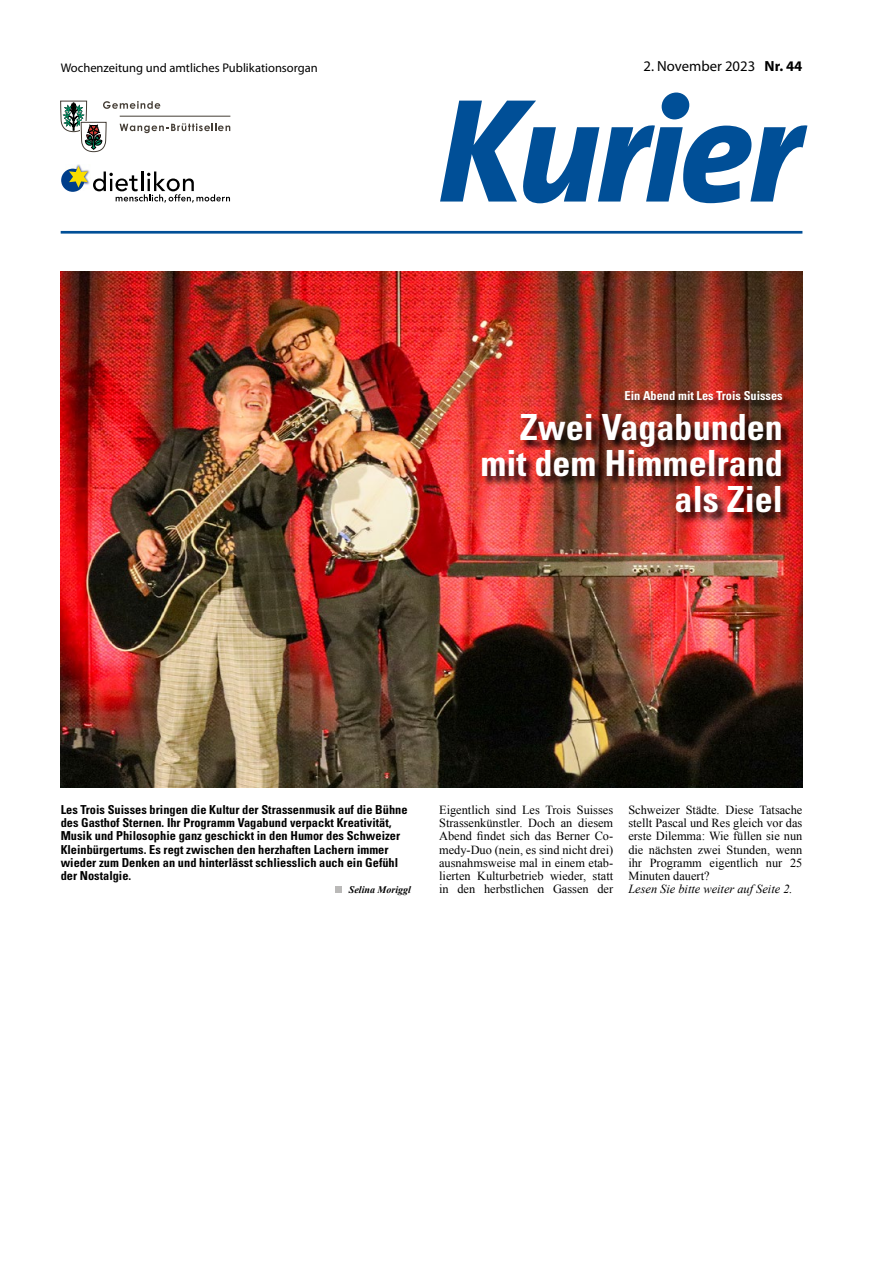
<style>
.page{position:relative;width:893px;height:1263px;background:#fff}
.page>*{position:absolute;margin:0;border:0;box-sizing:border-box;transform-origin:0 0}
.t1{font:700 condensed 36px/36px "Univers LT Pro";color:#fff;text-align:right}
.t2{font:14.7px "Myriad Pro";color:#000}
.t3{font:12.6px "Myriad Pro";color:#000}
.t4{font:12.3px/13.2px "Times New Roman";color:#000;text-align:justify}
.t5{font:700 condensed 12.3px/13.2px "Univers LT Pro";color:#000}
.t6{font:700 condensed 12.3px "Univers LT Pro";color:#fff}
.t7{font:italic 700 10.05px "Times New Roman";color:#000}
.s1{font-weight:700}
.s2{font-style:italic}
</style>
<div class="page">
<hr style="left:61px;top:231px;width:741px;height:3px;background:#004f97">
<svg style="left:440px;top:93px;width:367px;height:110px"></svg>
<div style="left:61px;top:169px;width:23px;height:23px;background:#003e8a;border-radius:50%"></div>
<svg style="left:69px;top:166px;width:161px;height:36px"></svg>
<svg style="left:60px;top:101px;width:170px;height:51px"></svg>
<img style="left:61px;top:272px;width:742px;height:515px">
<div style="left:335px;top:886px;width:6px;height:7px;background:#bab9b8"></div>
<div style="left:482px;top:391px;width:311px;height:132px;background:#000;opacity:.91"></div>
<p class="t3" style="left:61px;top:60px;width:259px">Wochenzeitung und amtliches Publikationsorgan</p>
<p class="t2" style="left:644px;top:57px;width:160px">2. November 2023 <span class="s1">Nr. 44</span></p>
<p class="t6" style="left:625px;top:388px;width:160px">Ein Abend mit Les Trois Suisses</p>
<p class="t1" style="left:480px;top:409px;width:304px">Zwei Vagabunden mit dem Himmelrand als Ziel</p>
<p class="t5" style="left:61px;top:803px;width:348px">Les Trois Suisses bringen die Kultur der Strassenmusik auf die Bühne des Gasthof Sternen. Ihr Programm Vagabund verpackt Kreativität, Musik und Philosophie ganz geschickt in den Humor des Schweizer Kleinbürgertums. Es regt zwischen den herzhaften Lachern immer wieder zum Denken an und hinterlässt schliesslich auch ein Gefühl der Nostalgie.</p>
<p class="t7" style="left:349px;top:883px;width:64px">Selina Moriggl</p>
<p class="t4" style="left:439px;top:803px;width:176px">Eigentlich sind Les Trois Suisses Strassenkünstler. Doch an diesem Abend findet sich das Berner Co&shy;medy-Duo (nein, es sind nicht drei) ausnahmsweise mal in einem etab&shy;lierten Kulturbetrieb wieder, statt in den herbstlichen Gassen der</p>
<p class="t4" style="left:628px;top:803px;width:176px;text-align:left">Schweizer Städte. Diese Tatsache stellt Pascal und Res gleich vor das erste Dilemma: Wie füllen sie nun die nächsten zwei Stunden, wenn ihr Programm eigentlich nur 25<br>Minuten dauert?<br><span class="s2">Lesen Sie bitte weiter auf Seite 2.</span></p>
</div>
